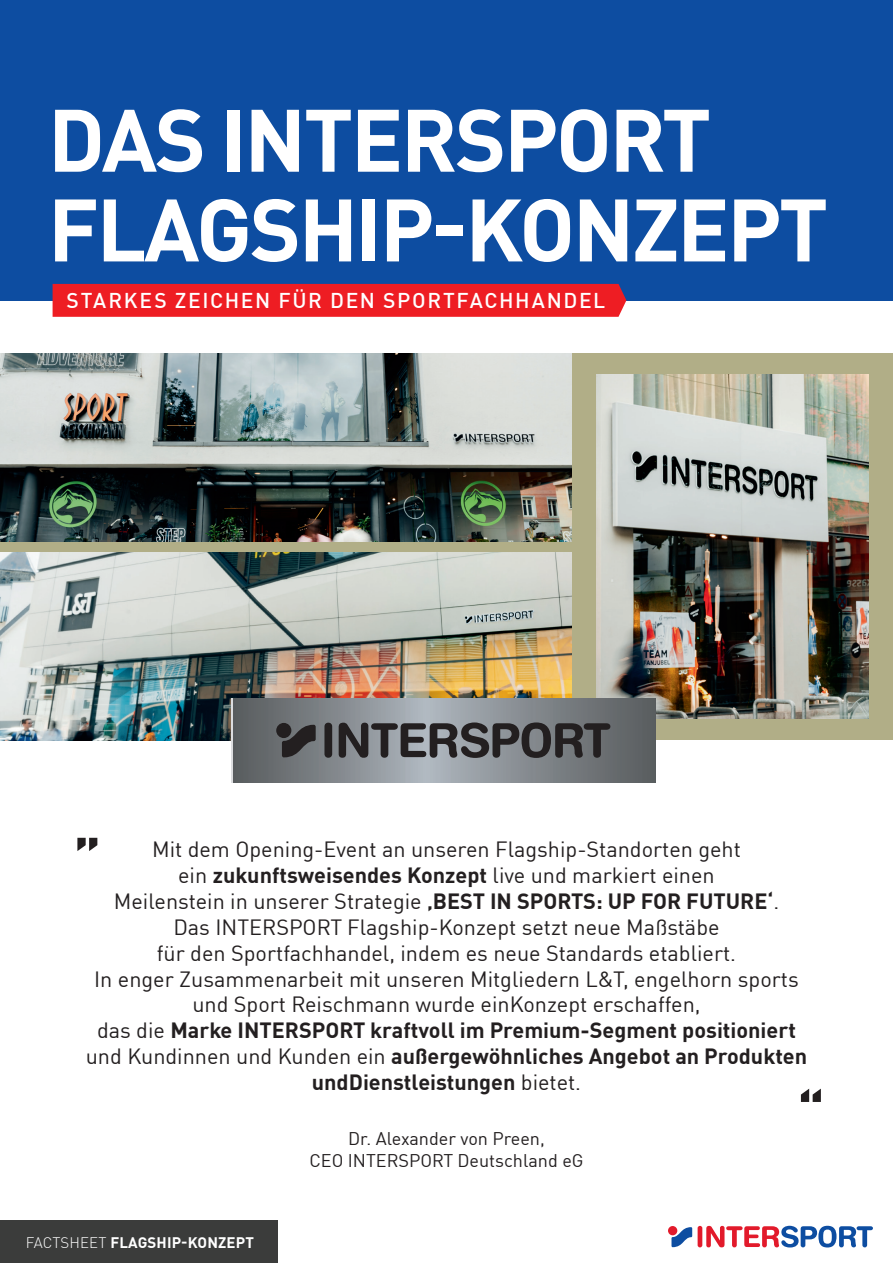
<style>
.page{position:relative;width:893px;height:1263px;background:#fff}
.page>*{position:absolute;margin:0;border:0;box-sizing:border-box;transform-origin:0 0}
.t1{font:700 87px/89.7px "FFDIN Profor IIC";letter-spacing:-.03em;color:#fff}
.t2{font:21.6px/26px "FFDIN Profor IIC";color:#231f20;text-align:center}
.t3{font:500 21px "FFDIN Profor IIC";letter-spacing:.075em;color:#fff}
.t4{font:18px/21.6px "FFDIN Profor IIC";color:#231f20;text-align:center}
.t5{font:700 15px "FFDIN Profor IIC";letter-spacing:.01em;color:#fff}
.s1{font-weight:700}
.s2{font-weight:300}
</style>
<div class="page">
<div style="left:0;top:1221px;width:277px;height:42px;background:#3b3c3b"></div>
<hr style="left:698px;top:1226px;width:4px;height:21px;background:#e21a2b;border-radius:2px">
<div style="left:668px;top:1226px;width:9px;height:9px;background:#e21a2b;border-radius:50%"></div>
<svg style="left:706px;top:1226px;width:167px;height:21px"></svg>
<svg style="left:671px;top:1227px;width:21px;height:20px"></svg>
<div style="left:0;top:353px;width:893px;height:387px;background:#b1ae87"></div>
<img style="left:596px;top:374px;width:272px;height:345px">
<img style="left:0;top:353px;width:571px;height:188px">
<img style="left:0;top:552px;width:571px;height:188px">
<div style="left:0;top:0;width:893px;height:301px;background:#0d4da1"></div>
<div style="left:53px;top:284px;width:573px;height:33px;background:#ee1d23"></div>
<svg style="left:77px;top:838px;width:20px;height:13px"></svg>
<svg style="left:801px;top:1089px;width:20px;height:13px"></svg>
<svg style="left:231px;top:698px;width:424px;height:84px;background:#7d8287"></svg>
<div style="left:324px;top:723px;width:8px;height:35px;background:#231f20;border-radius:4px"></div>
<svg style="left:339px;top:722px;width:271px;height:36px;background:#58595d"></svg>
<div style="left:276px;top:723px;width:15px;height:15px;background:#231f20;border-radius:50%"></div>
<svg style="left:282px;top:725px;width:34px;height:32px"></svg>
<h1 class="t1" style="left:48px;top:90px;width:782px">DAS INTERSPORT<br>FLAGSHIP-KONZEPT</h1>
<p class="t3" style="left:67px;top:285px;width:540px">STARKES ZEICHEN FÜR DEN SPORTFACHHANDEL</p>
<p class="t2" style="left:86px;top:834px;width:723px">Mit dem Opening-Event an unseren Flagship-Standorten geht<br>ein <span class="s1">zukunftsweisendes Konzept</span> live und markiert einen<br>Meilenstein in unserer Strategie <span class="s1">‚BEST IN SPORTS: UP FOR FUTURE‘</span>.<br>Das INTERSPORT Flagship-Konzept setzt neue Maßstäbe<br>für den Sportfachhandel, indem es neue Standards etabliert.<br>In enger Zusammenarbeit mit unseren Mitgliedern L&amp;T, engelhorn sports und Sport Reischmann wurde einKonzept erschaffen,<br>das die <span class="s1">Marke INTERSPORT kraftvoll im Premium-Segment positioniert </span>und Kundinnen und Kunden ein <span class="s1">außergewöhnliches Angebot an Produkten undDienstleistungen</span> bietet.</p>
<p class="t4" style="left:309px;top:1126px;width:276px">Dr. Alexander von Preen,<br>CEO INTERSPORT Deutschland eG</p>
<p class="t5" style="left:26px;top:1231px;width:229px"><span class="s2">FACTSHEET</span> FLAGSHIP-KONZEPT</p>
</div>
